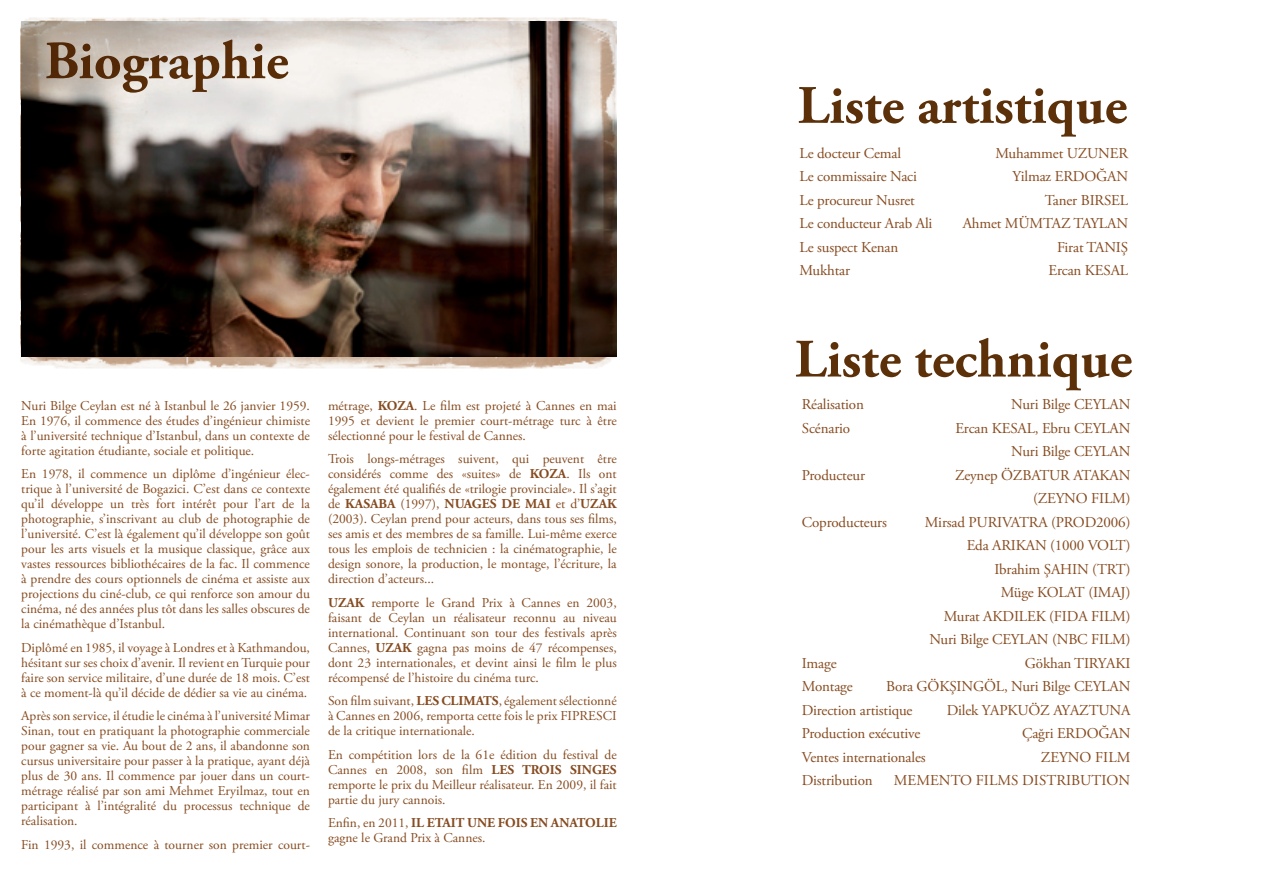
<style>
.page{position:relative;width:1276px;height:893px;background:#fff}
.page>*{position:absolute;margin:0;border:0;box-sizing:border-box;transform-origin:0 0}
.t1{font:700 54px "Adobe Garamond Pro";color:#5c3009}
.t2{font:15px/23.5px "Adobe Garamond Pro";letter-spacing:-.01em;color:#864b20}
.t3{font:15px "Adobe Garamond Pro";letter-spacing:.14em;color:#864b20}
.t4{font:13.5px/15px "Adobe Garamond Pro";color:#864b20;text-align:justify}
.t5{font:700 13.5px "Adobe Garamond Pro";color:#864b20}
.s1{font-weight:700}
</style>
<div class="page">
<img style="left:21px;top:17px;width:596px;height:352px">
<h1 class="t1" style="left:45px;top:30px;width:245px">Biographie</h1>
<p class="t4" style="left:21px;top:398px;width:290px">Nuri Bilge Ceylan est né à Istanbul le 26 janvier 1959.<br>En 1976, il commence des études d’ingénieur chimiste à l’université technique d’Istanbul, dans un contexte de forte agitation étudiante, sociale et politique.</p>
<p class="t4" style="left:21px;top:467px;width:290px">En 1978, il commence un diplôme d’ingénieur élec&shy;trique à l’université de Bogazici. C’est dans ce contexte qu’il développe un très fort intérêt pour l’art de la photographie, s’inscrivant au club de photographie de l’université. C’est là également qu’il développe son goût pour les arts visuels et la musique classique, grâce aux vastes ressources bibliothécaires de la fac. Il commence à prendre des cours optionnels de cinéma et assiste aux projections du ciné-club, ce qui renforce son amour du cinéma, né des années plus tôt dans les salles obscures de la cinémathèque d’Istanbul.</p>
<p class="t4" style="left:21px;top:640px;width:290px">Diplômé en 1985, il voyage à Londres et à Kathmandou, hésitant sur ses choix d’avenir. Il revient en Turquie pour faire son service militaire, d’une durée de 18 mois. C’est à ce moment-là qu’il décide de dédier sa vie au cinéma.</p>
<p class="t4" style="left:21px;top:709px;width:290px">Après son service, il étudie le cinéma à l’université Mimar Sinan, tout en pratiquant la photographie commerciale pour gagner sa vie. Au bout de 2 ans, il abandonne son cursus universitaire pour passer à la pratique, ayant déjà plus de 30 ans. Il commence par jouer dans un court&shy;métrage réalisé par son ami Mehmet Eryilmaz, tout en participant à l’intégralité du processus technique de réalisation.</p>
<p class="t4" style="left:21px;top:837px;width:290px">Fin 1993, il commence à tourner son premier court-</p>
<p class="t4" style="left:328px;top:398px;width:290px">métrage, <span class="s1">KOZA</span>. Le film est projeté à Cannes en mai 1995 et devient le premier court-métrage turc à être sélectionné pour le festival de Cannes.</p>
<p class="t4" style="left:328px;top:452px;width:290px">Trois longs-métrages suivent, qui peuvent être considérés comme des «suites» de <span class="s1">KOZA</span>. Ils ont également été qualifiés de «trilogie provinciale». Il s’agit de <span class="s1">KASABA</span> (1997), <span class="s1">NUAGES DE MAI</span> et d’<span class="s1">UZAK </span>(2003). Ceylan prend pour acteurs, dans tous ses films, ses amis et des membres de sa famille. Lui-même exerce tous les emplois de technicien : la cinématographie, le design sonore, la production, le montage, l’écriture, la direction d’acteurs...</p>
<p class="t4" style="left:328px;top:595px;width:290px"><span class="s1">UZAK</span> remporte le Grand Prix à Cannes en 2003, faisant de Ceylan un réalisateur reconnu au niveau international. Continuant son tour des festivals après Cannes, <span class="s1">UZAK</span> gagna pas moins de 47 récompenses, dont 23 internationales, et devint ainsi le film le plus récompensé de l’histoire du cinéma turc.</p>
<p class="t4" style="left:328px;top:694px;width:132px">Son film suivant, <span class="s1">LES CLIM</span></p>
<p class="t4" style="left:328px;top:694px;width:290px;text-indent:148px"><span class="s1">ATS</span>, également sélectionné à Cannes en 2006, remporta cette fois le prix FIPRES</p>
<p class="t4" style="left:603px;top:709px;width:14px">CI</p>
<p class="t4" style="left:328px;top:719px;width:290px;line-height:23.5px">de la critique internationale.<br>En compétition lors de la 61e édition du festival de</p>
<p class="t4" style="left:328px;top:762px;width:258px">Cannes en 2008, son film <span class="s1">LES TROIS SINGE</span></p>
<p class="t5" style="left:610px;top:761px;width:8px">S</p>
<p class="t4" style="left:328px;top:777px;width:290px">remporte le prix du Meilleur réalisateur. En 2009, il fait partie du jury cannois.</p>
<p class="t4" style="left:328px;top:816px;width:150px">Enfin, en 2011, <span class="s1">IL ETAIT UNE</span></p>
<p class="t5" style="left:498px;top:815px;width:97px">FOI S EN ANATOLIE</p>
<p class="t4" style="left:328px;top:831px;width:159px">gagne le Grand Prix à Cannes.</p>
<h1 class="t1" style="left:797px;top:74px;width:331px">Liste artistique</h1>
<p class="t2" style="left:774px;top:142px;width:129px">Le docteur Cemal</p>
<p class="t2" style="left:995px;top:142px;width:114px">Muhammet UZUNER</p>
<p class="t2" style="left:774px;top:165px;width:144px">Le commissaire Naci</p>
<p class="t2" style="left:1012px;top:165px;width:117px">Yilmaz ERDOĞAN</p>
<p class="t2" style="left:774px;top:189px;width:142px">Le procureur Nusret</p>
<p class="t2" style="left:1044px;top:189px;width:54px">Taner BIRSEL</p>
<p class="t2" style="left:774px;top:212px;width:160px">Le conducteur Arab Ali</p>
<p class="t2" style="left:962px;top:212px;width:166px">Ahmet MÜMTAZ TAYLAN</p>
<p class="t2" style="left:774px;top:236px;width:126px">Le suspect Kenan</p>
<p class="t2" style="left:1057px;top:236px;width:73px">Firat TANI Ş</p>
<p class="t2" style="left:774px;top:259px;width:21px">M</p>
<p class="t2" style="left:812px;top:259px;width:39px">ukhtar</p>
<p class="t2" style="left:1048px;top:259px;width:81px">Ercan KESAL</p>
<h1 class="t1" style="left:795px;top:328px;width:339px">Liste technique</h1>
<p class="t2" style="left:776px;top:393px;width:89px">Réalisation</p>
<p class="t2" style="left:1011px;top:393px;width:120px">Nuri Bilge CEYLAN</p>
<p class="t2" style="left:776px;top:417px;width:75px">S cénario</p>
<p class="t2" style="left:955px;top:417px;width:176px;text-align:right">Ercan KESAL, Ebru CEYLAN uri Bilge CEYLAN</p>
<p class="t2" style="left:776px;top:464px;width:90px">Producteur</p>
<p class="t2" style="left:1033px;top:464px;width:98px;text-indent:-78px">Zeynep ÖZBATUR ATAKAN (ZEYNO FILM</p>
<p class="t2" style="left:1125px;top:487px;width:6px">)</p>
<p class="t2" style="left:802px;top:511px;width:112px">Coproducteurs M</p>
<p class="t2" style="left:938px;top:511px;width:128px">irsad PURIVATRA (PRO</p>
<p class="t2" style="left:975px;top:511px;width:157px;text-indent:109px">D2006) da ARIKAN (1000 VOLT</p>
<p class="t2" style="left:1125px;top:534px;width:6px">)</p>
<p class="t2" style="left:999px;top:558px;width:109px">brahim ŞAHIN (TRT</p>
<p class="t2" style="left:1125px;top:558px;width:6px">)</p>
<p class="t2" style="left:1014px;top:581px;width:118px">üge KOLAT (IMAJ)</p>
<p class="t2" style="left:957px;top:605px;width:144px">urat AKDILEK (FI DA FILM</p>
<p class="t2" style="left:1125px;top:605px;width:6px">)</p>
<p class="t2" style="left:940px;top:628px;width:160px">uri Bilge CEYLAN (NBC FILM</p>
<p class="t2" style="left:1125px;top:628px;width:6px">)</p>
<p class="t2" style="left:776px;top:652px;width:62px">Image</p>
<p class="t2" style="left:1025px;top:652px;width:106px">Gökhan TIRYAKI</p>
<p class="t2" style="left:776px;top:675px;width:21px">M</p>
<p class="t2" style="left:815px;top:675px;width:39px">ontage</p>
<p class="t2" style="left:802px;top:675px;width:329px;text-indent:84px">Bora GÖKŞINGÖL, Nuri Bilge CEYLAN<br>Direction artistique</p>
<p class="t2" style="left:947px;top:699px;width:185px">Dilek YAPKUÖZ AYAZTUNA</p>
<p class="t2" style="left:776px;top:722px;width:145px">Production exécutive</p>
<p class="t2" style="left:1022px;top:722px;width:109px">Çağri ERDOĞAN</p>
<p class="t2" style="left:802px;top:746px;width:125px">Ventes internationales</p>
<p class="t2" style="left:1040px;top:746px;width:91px">Zeyno Film</p>
<p class="t2" style="left:802px;top:769px;width:72px">Distribution</p>
<p class="t3" style="left:894px;top:771px;width:238px">Memento Films Distribution</p>
</div>
